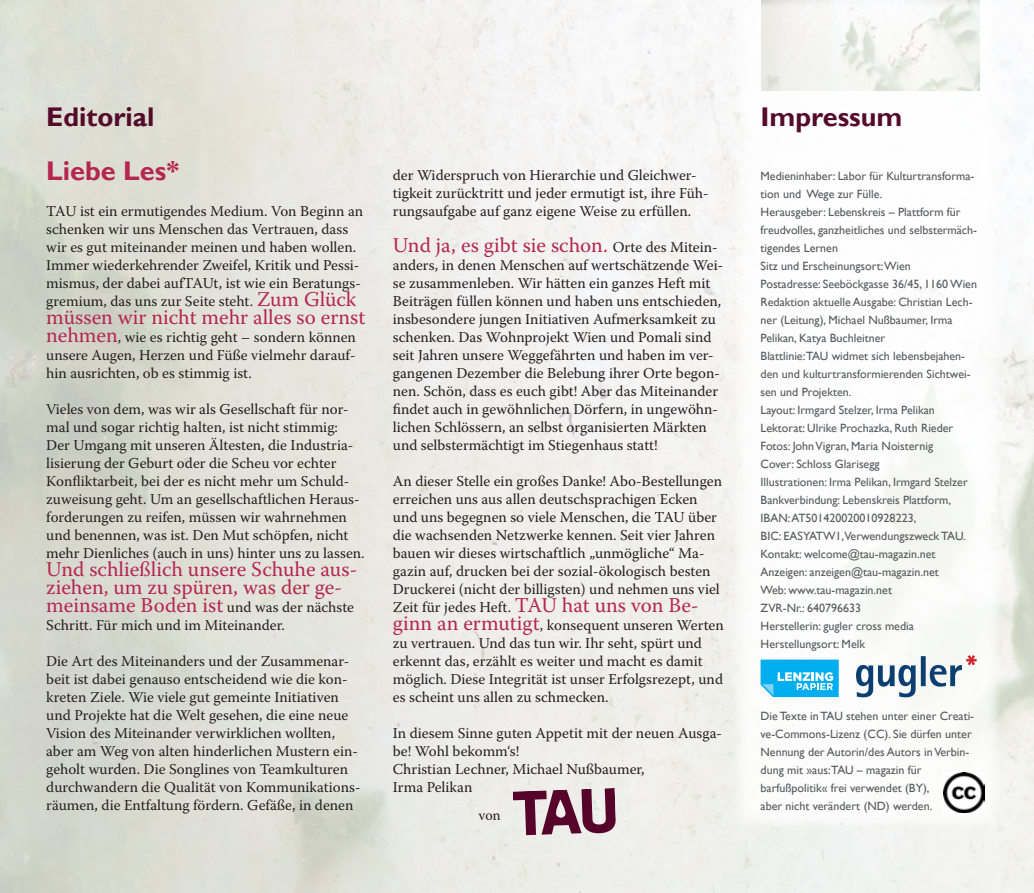
<style>
.page{position:relative;width:1034px;height:893px;background:#fff}
.page>*{position:absolute;margin:0;border:0;box-sizing:border-box;transform-origin:0 0}
.Überschriften_Texte{font:700 27px "Gill Sans";color:#540a2b}
.Ü1_haupt-Ü{font:700 27px "Gill Sans";color:#b52650}
.T_Fließtext_10pt_11{font:21px/18px "Warnock Pro";color:#b52650}
.T_Fließtext_10pt_11-2{font:15px/18px "Warnock Pro";color:#231f20}
.Links_usw_im_Randfel{font:12px/18px "Gill Sans";color:#57585a}
.s1{font-size:21px;color:#b52650}
.s2{font-size:15px;color:#231f20}
</style>
<div class="page">
<svg style="left:512px;top:788px;width:104px;height:49px;background:#a37b8c"></svg>
<svg style="left:856px;top:655px;width:120px;height:42px"></svg>
<svg style="left:760px;top:660px;width:78px;height:37px;background:#31bdf1"></svg>
<img style="left:943px;top:772px;width:41px;height:41px">
<svg style="left:478px;top:813px;width:22px;height:7px"></svg>
<p class="Überschriften_Texte" style="left:46px;top:101px;width:110px">Editorial</p>
<p class="Ü1_haupt-Ü" style="left:46px;top:155px;width:134px">Liebe Les*</p>
<p class="T_Fließtext_10pt_11-2" style="left:46px;top:202px;width:318px">TAU ist ein ermutigendes Medium. Von Beginn an schenken wir uns Menschen das Vertrauen, dass wir es gut miteinander meinen und haben wollen.<br>Immer wiederkehrender Zweifel, Kritik und Pessi&shy;mismus, der dabei aufTAUt, ist wie ein Beratungs&shy;gremium, das uns zur Seite steht. <span class="s1">Zum Glück</span></p>
<p class="T_Fließtext_10pt_11" style="left:46px;top:308px;width:320px">müssen wir nicht mehr alles so ernst</p>
<p class="T_Fließtext_10pt_11-2" style="left:46px;top:328px;width:311px;text-align:justify"><span class="s1">nehmen</span>, wie es richtig geht – sondern können unsere Augen, Herzen und Füße vielmehr darauf&shy;hin ausrichten, ob es stimmig ist.</p>
<p class="T_Fließtext_10pt_11-2" style="left:46px;top:400px;width:320px">Vieles von dem, was wir als Gesellschaft für nor&shy;mal und sogar richtig halten, ist nicht stimmig:<br>Der Umgang mit unseren Ältesten, die Industria&shy;lisierung der Geburt oder die Scheu vor echter Konfliktarbeit, bei der es nicht mehr um Schuld&shy;zuweisung geht. Um an gesellschaftlichen Heraus&shy;forderungen zu reifen, müssen wir wahrnehmen und benennen, was ist. Den Mut schöpfen, nicht mehr Dienliches (auch in uns) hinter uns zu lassen.</p>
<p class="T_Fließtext_10pt_11" style="left:46px;top:560px;width:313px">Und schließlich unsere Schuhe aus&shy;ziehen, um zu spüren, was der ge&shy;meinsame Boden ist <span class="s2">und was der nächste</span></p>
<p class="T_Fließtext_10pt_11-2" style="left:46px;top:616px;width:240px">Schritt. Für mich und im Miteinander.</p>
<p class="T_Fließtext_10pt_11-2" style="left:46px;top:652px;width:316px">Die Art des Miteinanders und der Zusammenar&shy;beit ist dabei genauso entscheidend wie die kon&shy;kreten Ziele. Wie viele gut gemeinte Initiativen und Projekte hat die Welt gesehen, die eine neue Vision des Miteinander verwirklichen wollten, aber am Weg von alten hinderlichen Mustern ein&shy;geholt wurden. Die Songlines von Teamkulturen durchwandern die Qualität von Kommunikations&shy;räumen, die Entfaltung fördern. Gefäße, in denen</p>
<p class="T_Fließtext_10pt_11-2" style="left:393px;top:166px;width:317px">der Widerspruch von Hierarchie und Gleichwer&shy;tigkeit zurücktritt und jeder ermutigt ist, ihre Füh&shy;rungsaufgabe auf ganz eigene Weise zu erfüllen.</p>
<p class="T_Fließtext_10pt_11" style="left:393px;top:236px;width:326px">Und ja, es gibt sie schon. <span class="s2">Orte des Mitein-</span></p>
<p class="T_Fließtext_10pt_11-2" style="left:393px;top:256px;width:332px">anders, in denen Menschen auf wertschätzende Wei&shy;se zusammenleben. Wir hätten ein ganzes Heft mit Beiträgen füllen können und haben uns entschieden, insbesondere jungen Initiativen Aufmerksamkeit zu schenken. Das Wohnprojekt Wien und Pomali sind seit Jahren unsere Weggefährten und haben im ver&shy;gangenen Dezember die Belebung ihrer Orte begon&shy;nen. Schön, dass es euch gibt! Aber das Miteinander findet auch in gewöhnlichen Dörfern, in ungewöhn&shy;lichen Schlössern, an selbst organisierten Märkten und selbstermächtigt im Stiegenhaus statt!</p>
<p class="T_Fließtext_10pt_11-2" style="left:393px;top:472px;width:332px">An dieser Stelle ein großes Danke! Abo-Bestellungen erreichen uns aus allen deutschsprachigen Ecken und uns begegnen so viele Menschen, die TAU über die wachsenden Netzwerke kennen. Seit vier Jahren bauen wir dieses wirtschaftlich „unmögliche“ Ma&shy;gazin auf, drucken bei der sozial-ökologisch besten Druckerei (nicht der billigsten) und nehmen uns viel Zeit für jedes Heft. <span class="s1">TAU hat uns von Be&shy;ginn an ermutigt</span>, konsequent unseren Werten zu vertrauen. Und das tun wir. Ihr seht, spürt und erkennt das, erzählt es weiter und macht es damit möglich. Diese Integrität ist unser Erfolgsrezept, und es scheint uns allen zu schmecken.</p>
<p class="T_Fließtext_10pt_11-2" style="left:393px;top:724px;width:330px">In diesem Sinne guten Appetit mit der neuen Ausga&shy;be! Wohl bekomm‘s!</p>
<p class="T_Fließtext_10pt_11-2" style="left:393px;top:760px;width:253px">Christian Lechner, Michael Nußbaumer,</p>
<p class="T_Fließtext_10pt_11-2" style="left:393px;top:778px;width:81px">Irma Pelikan</p>
<p class="Überschriften_Texte" style="left:760px;top:101px;width:143px">Impressum</p>
<p class="Links_usw_im_Randfel" style="left:760px;top:167px;width:215px">Medieninhaber: Labor für Kulturtransforma&shy;tion und Wege zur Fülle.</p>
<p class="Links_usw_im_Randfel" style="left:760px;top:203px;width:218px">Herausgeber: Lebenskreis – Plattform für freudvolles, ganzheitliches und selbstermäch&shy;tigendes Lernen</p>
<p class="Links_usw_im_Randfel" style="left:760px;top:257px;width:152px">Sitz und Erscheinungsort:Wien</p>
<p class="Links_usw_im_Randfel" style="left:760px;top:275px;width:218px">Postadresse: Seeböckgasse 36/45, 1160 Wien</p>
<p class="Links_usw_im_Randfel" style="left:760px;top:293px;width:214px">Redaktion aktuelle Ausgabe: Christian Lech&shy;ner (Leitung), Michael Nußbaumer, Irma<br>Pelikan, Katya Buchleitner</p>
<p class="Links_usw_im_Randfel" style="left:760px;top:347px;width:211px">Blattlinie:TAU widmet sich lebensbejahen&shy;den und kulturtransformierenden Sichtwei&shy;sen und Projekten.</p>
<p class="Links_usw_im_Randfel" style="left:760px;top:401px;width:176px">Layout: Irmgard Stelzer, Irma Pelikan</p>
<p class="Links_usw_im_Randfel" style="left:760px;top:419px;width:194px">Lektorat: Ulrike Prochazka, Ruth Rieder</p>
<p class="Links_usw_im_Randfel" style="left:760px;top:437px;width:174px">Fotos: John Vigran, Maria Noisternig</p>
<p class="Links_usw_im_Randfel" style="left:760px;top:455px;width:120px">Cover: Schloss Glarisegg</p>
<p class="Links_usw_im_Randfel" style="left:760px;top:473px;width:209px">Illustrationen: Irma Pelikan, Irmgard Stelzer</p>
<p class="Links_usw_im_Randfel" style="left:760px;top:491px;width:192px">Bankverbindung: Lebenskreis Plattform,<br>IBAN: AT501420020010928223,</p>
<p class="Links_usw_im_Randfel" style="left:760px;top:527px;width:207px">BIC: EASYATW1,Verwendungszweck TAU.</p>
<p class="Links_usw_im_Randfel" style="left:760px;top:545px;width:176px">Kontakt: welcome@tau-magazin.net</p>
<p class="Links_usw_im_Randfel" style="left:760px;top:563px;width:180px">Anzeigen: anzeigen@tau-magazin.net</p>
<p class="Links_usw_im_Randfel" style="left:760px;top:581px;width:133px">Web: www.tau-magazin.net</p>
<p class="Links_usw_im_Randfel" style="left:760px;top:599px;width:102px">ZVR-Nr.: 640796633</p>
<p class="Links_usw_im_Randfel" style="left:760px;top:617px;width:155px">Herstellerin: gugler cross media</p>
<p class="Links_usw_im_Randfel" style="left:760px;top:635px;width:106px">Herstellungsort: Melk</p>
<p class="Links_usw_im_Randfel" style="left:760px;top:707px;width:215px">Die Texte in TAU stehen unter einer Creati&shy;ve-Commons-Lizenz (CC). Sie dürfen unter Nennung der Autorin/des Autors in Verbin&shy;dung mit »aus:TAU – magazin für barfußpolitik« frei verwendet (BY),<br>aber nicht verändert (ND) werden.</p>
</div>
